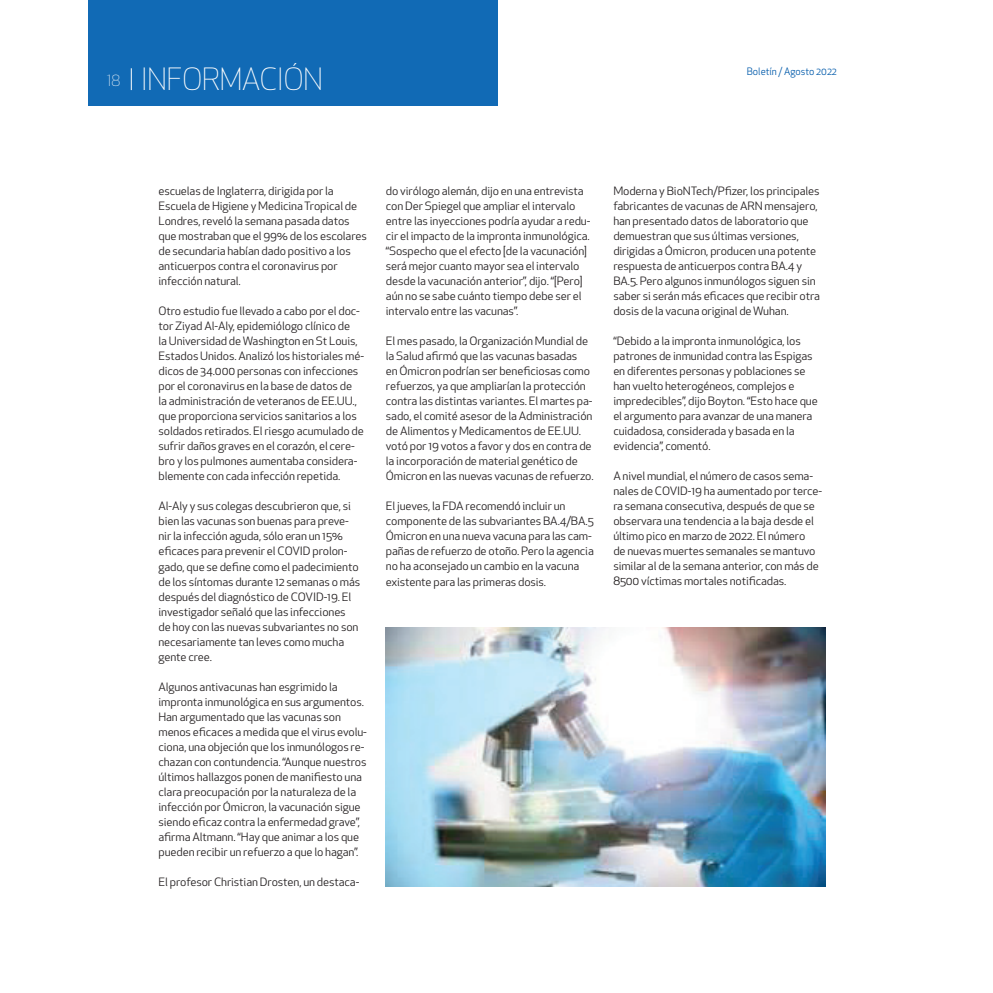
<style>
.page{position:relative;width:993px;height:993px;background:#fff}
.page>*{position:absolute;margin:0;border:0;box-sizing:border-box;transform-origin:0 0}
.t1{font:300 30px "Apex New";color:#fff}
.t2{font:11.25px/15px "Apex New";letter-spacing:-.01em;color:#231f20;scale:1.06 1}
.t3{font:10px "Apex New";color:#015aaa}
.s1{font-size:15px}
</style>
<div class="page">
<div style="left:89px;top:0;width:408px;height:105px;background:#116ab5"></div>
<svg style="left:131px;top:68px;width:1px;height:22px"></svg>
<img style="left:386px;top:627px;width:438px;height:259px">
<h1 class="t1" style="left:107px;top:61px;width:217px"><span class="s1">18</span> INFORMACIÓN</h1>
<p class="t3" style="left:746px;top:65px;width:92px">Boletín / Agosto 2022</p>
<p class="t2" style="left:158px;top:183px;width:198px">escuelas de Inglaterra, dirigida por la Escuela de Higiene y Medicina Tropical de Londres, reveló la semana pasada datos que mostraban que el 99% de los escolares de secundaria habían dado positivo a los anticuerpos contra el coronavirus por infección natural.</p>
<p class="t2" style="left:158px;top:303px;width:195px">Otro estudio fue llevado a cabo por el doc&shy;tor Ziyad Al-Aly, epidemiólogo clínico de<br>la Universidad de Washington en St Louis, Estados Unidos. Analizó los historiales mé&shy;dicos de 34.000 personas con infecciones por el coronavirus en la base de datos de<br>la administración de veteranos de EE.UU., que proporciona servicios sanitarios a los soldados retirados. El riesgo acumulado de sufrir daños graves en el corazón, el cere&shy;bro y los pulmones aumentaba considera&shy;blemente con cada infección repetida.</p>
<p class="t2" style="left:158px;top:498px;width:192px">Al-Aly y sus colegas descubrieron que, si bien las vacunas son buenas para preve&shy;nir la infección aguda, sólo eran un 15% eficaces para prevenir el COVID prolon&shy;gado, que se define como el padecimiento de los síntomas durante 12 semanas o más después del diagnóstico de COVID-19. El investigador señaló que las infecciones de hoy con las nuevas subvariantes no son necesariamente tan leves como mucha gente cree.</p>
<p class="t2" style="left:158px;top:678px;width:198px">Algunos antivacunas han esgrimido la impronta inmunológica en sus argumentos.<br>Han argumentado que las vacunas son menos eficaces a medida que el virus evolu&shy;ciona, una objeción que los inmunólogos re&shy;chazan con contundencia. “Aunque nuestros últimos hallazgos ponen de manifiesto una clara preocupación por la naturaleza de la infección por Ómicron, la vacunación sigue siendo eficaz contra la enfermedad grave”, afirma Altmann. “Hay que animar a los que pueden recibir un refuerzo a que lo hagan”.</p>
<p class="t2" style="left:158px;top:873px;width:191px">El profesor Christian Drosten, un destaca-</p>
<p class="t2" style="left:386px;top:183px;width:194px">do virólogo alemán, dijo en una entrevista con Der Spiegel que ampliar el intervalo entre las inyecciones podría ayudar a redu&shy;cir el impacto de la impronta inmunológica. “Sospecho que el efecto [de la vacunación] será mejor cuanto mayor sea el intervalo desde la vacunación anterior”, dijo. “[Pero] aún no se sabe cuánto tiempo debe ser el intervalo entre las vacunas”.</p>
<p class="t2" style="left:386px;top:333px;width:197px">El mes pasado, la Organización Mundial de la Salud afirmó que las vacunas basadas<br>en Ómicron podrían ser beneficiosas como refuerzos, ya que ampliarían la protección contra las distintas variantes. El martes pa&shy;sado, el comité asesor de la Administración de Alimentos y Medicamentos de EE.UU. votó por 19 votos a favor y dos en contra de la incorporación de material genético de Ómicron en las nuevas vacunas de refuerzo.</p>
<p class="t2" style="left:386px;top:498px;width:198px">El jueves, la FDA recomendó incluir un componente de las subvariantes BA.4/BA.5<br>Ómicron en una nueva vacuna para las cam&shy;pañas de refuerzo de otoño. Pero la agencia no ha aconsejado un cambio en la vacuna existente para las primeras dosis.</p>
<p class="t2" style="left:613px;top:183px;width:196px">Moderna y BioNTech/Pfizer, los principales fabricantes de vacunas de ARN mensajero, han presentado datos de laboratorio que demuestran que sus últimas versiones, dirigidas a Ómicron, producen una potente respuesta de anticuerpos contra BA.4 y BA.5. Pero algunos inmunólogos siguen sin saber si serán más eficaces que recibir otra dosis de la vacuna original de Wuhan.</p>
<p class="t2" style="left:613px;top:333px;width:194px">“Debido a la impronta inmunológica, los patrones de inmunidad contra las Espigas en diferentes personas y poblaciones se han vuelto heterogéneos, complejos e impredecibles”, dijo Boyton. “Esto hace que el argumento para avanzar de una manera cuidadosa, considerada y basada en la evidencia”, comentó.</p>
<p class="t2" style="left:613px;top:468px;width:198px">A nivel mundial, el número de casos sema&shy;nales de COVID-19 ha aumentado por terce&shy;ra semana consecutiva, después de que se observara una tendencia a la baja desde el último pico en marzo de 2022. El número<br>de nuevas muertes semanales se mantuvo similar al de la semana anterior, con más de 8500 víctimas mortales notificadas.</p>
</div>
